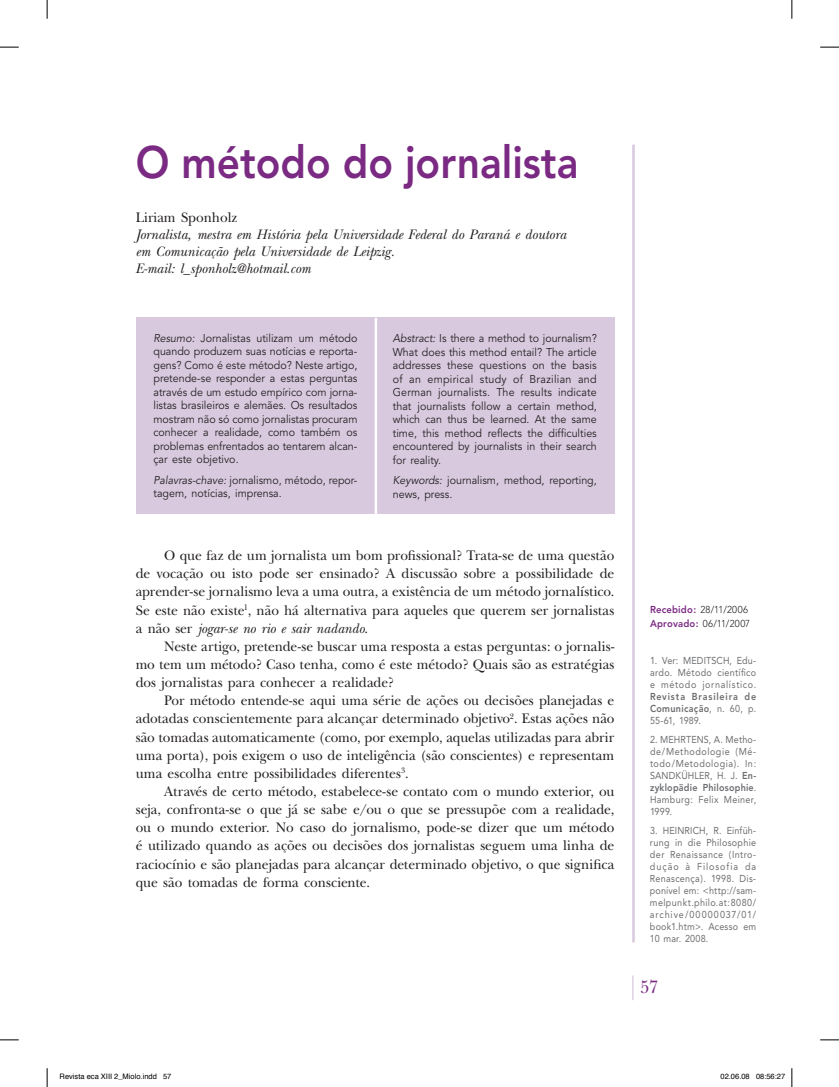
<style>
.page{position:relative;width:839px;height:1087px;background:#fff}
.page>*{position:absolute;margin:0;border:0;box-sizing:border-box;transform-origin:0 0}
.t1{font:800 45px "Avenir";color:#7b2a83;scale:.9 1}
.t2{font:18.75px "New Baskerville";color:#7b2a83;scale:.9 1}
.t3{font:14.38px/18.1px "New Baskerville";color:#231f20;text-align:justify;scale:.95 1}
.t4{font:italic 14.38px/17.2px "New Baskerville";color:#231f20;scale:.95 1}
.t5{font:11.25px/13.5px "Avenir";color:#231f20;text-align:justify;scale:.95 1}
.t6{font:10px/12px "Avenir";letter-spacing:.04em;color:#6c6d70;text-align:justify;scale:.9 1}
.t7{font:800 10px/12px "Avenir";letter-spacing:.09em;color:#6c6d70;text-align:justify;scale:.9 1}
.t8{font:300 10px/13.8px "Avenir";letter-spacing:.025em;color:#231f20;scale:.95 1}
.t9{font:7.5px "Helvetica";color:#000}
.s1{font-style:italic}
.s2{font-weight:800;color:#7b2a83}
.s3{font-weight:400}
.s4{font-weight:800}
</style>
<div class="page">
<hr style="left:632px;top:145px;width:2px;height:797px;background:#d8c9de">
<svg style="left:632px;top:975px;width:1px;height:25px"></svg>
<div style="left:136px;top:318px;width:478px;height:196px;background:#d8c9de"></div>
<hr style="left:374px;top:318px;width:3px;height:199px;background:#fff">
<svg style="left:0;top:46px;width:19px;height:2px"></svg>
<svg style="left:820px;top:46px;width:18px;height:2px"></svg>
<svg style="left:0;top:1039px;width:19px;height:1px"></svg>
<svg style="left:820px;top:1039px;width:18px;height:1px"></svg>
<svg style="left:46px;top:0;width:2px;height:19px"></svg>
<svg style="left:46px;top:1068px;width:2px;height:18px"></svg>
<svg style="left:791px;top:0;width:1px;height:19px"></svg>
<svg style="left:791px;top:1068px;width:1px;height:18px"></svg>
<h1 class="t1" style="left:136px;top:136px;width:493px">O método do jornalista</h1>
<p class="t3" style="left:136px;top:208px;width:108px">Liriam Sponholz</p>
<p class="t4" style="left:136px;top:225px;width:454px">Jornalista, mestra em História pela Universidade Federal do Paraná e doutora em Comunicação pela Universidade de Leipzig.<br>E-mail: l_sponholz@hotmail.com</p>
<p class="t5" style="left:153px;top:331px;width:216px"><span class="s1">Resumo:</span> Jornalistas utilizam um método quando produzem suas notícias e reporta&shy;gens? Como é este método? Neste artigo, pretende-se responder a estas perguntas através de um estudo empírico com jorna&shy;listas brasileiros e alemães. Os resultados mostram não só como jornalistas procuram conhecer a realidade, como também os problemas enfrentados ao tentarem alcan&shy;çar este objetivo.</p>
<p class="t5" style="left:153px;top:473px;width:216px"><span class="s1">Palavras-chave:</span> jornalismo, método, repor&shy;tagem, notícias, imprensa.</p>
<p class="t5" style="left:393px;top:332px;width:216px"><span class="s1">Abstract:</span> Is there a method to journalism?<br>What does this method entail? The article addresses these questions on the basis of an empirical study of Brazilian and German journalists. The results indicate that journalists follow a certain method, which can thus be learned. At the same time, this method reflects the difficulties encountered by journalists in their search for reality.</p>
<p class="t5" style="left:393px;top:474px;width:216px"><span class="s1">Keywords:</span> journalism, method, reporting, news, press.</p>
<p class="t3" style="left:136px;top:546px;width:505px;text-indent:28px">O que faz de um jornalista um bom profissional? Trata-se de uma questão de vocação ou isto pode ser ensinado? A discussão sobre a possibilidade de aprender-se jornalismo leva a uma outra, a existência de um método jornalístico.<br>Se este não existe<sup>1</sup>, não há alternativa para aqueles que querem ser jornalistas a não ser <span class="s1">jogar-se no rio e sair nadando</span>.</p>
<p class="t3" style="left:136px;top:637px;width:505px;text-indent:28px">Neste artigo, pretende-se buscar uma resposta a estas perguntas: o jornalis&shy;mo tem um método? Caso tenha, como é este método? Quais são as estratégias dos jornalistas para conhecer a realidade?</p>
<p class="t3" style="left:136px;top:691px;width:505px;text-indent:28px">Por método entende-se aqui uma série de ações ou decisões planejadas e adotadas conscientemente para alcançar determinado objetivo<sup>2</sup>. Estas ações não são tomadas automaticamente (como, por exemplo, aquelas utilizadas para abrir uma porta), pois exigem o uso de inteligência (são conscientes) e representam uma escolha entre possibilidades diferentes<sup>3</sup>.</p>
<p class="t3" style="left:136px;top:782px;width:505px;text-indent:28px">Através de certo método, estabelece-se contato com o mundo exterior, ou seja, confronta-se o que já se sabe e/ou o que se pressupõe com a realidade, ou o mundo exterior. No caso do jornalismo, pode-se dizer que um método é utilizado quando as ações ou decisões dos jornalistas seguem uma linha de raciocínio e são planejadas para alcançar determinado objetivo, o que significa que são tomadas de forma consciente.</p>
<p class="t8" style="left:649px;top:603px;width:107px"><span class="s2">Recebido:</span> 28/11/2006<br><span class="s2">Aprovado:</span> 06/11/2007</p>
<p class="t6" style="left:649px;top:654px;width:119px">1. Ver: MEDITSCH, Edu&shy;ardo. Método científico e método jornalístico.</p>
<p class="t7" style="left:649px;top:690px;width:119px">Revista Brasileira de Comunicação<span class="s3">, n. 60, p.<br>55-61, 1989.</span></p>
<p class="t6" style="left:649px;top:733px;width:28px">2. Mehrtens</p>
<p class="t6" style="left:649px;top:733px;width:119px;text-indent:59px">, A. Metho&shy;de/Methodologie (Mé&shy;todo/Metodologia). In:<br>SANDKÜHLER, H. J. <span class="s4">En&shy;zyklopädie Philosophie</span>.<br>Hamburg: Felix Meiner, 1999.</p>
<p class="t6" style="left:649px;top:824px;width:29px">3. Heinrich</p>
<p class="t6" style="left:649px;top:824px;width:119px;text-indent:56px">, R. Einfüh&shy;rung in die Philosophie der Renaissance (Intro&shy;dução à Filosofia da Renascença). 1998. Dis&shy;ponível em: &lt;http://sam&shy;melpunkt.philo.at:8080/ archive/00000037/01/ book1.htm&gt;. Acesso em 10 mar. 2008.</p>
<h2 class="t2" style="left:640px;top:975px;width:21px">57</h2>
<p class="t9" style="left:60px;top:1070px;width:113px">Revista eca XIII 2_Miolo.indd 57</p>
<p class="t9" style="left:720px;top:1070px;width:66px">02.06.08 08:56:27</p>
</div>
